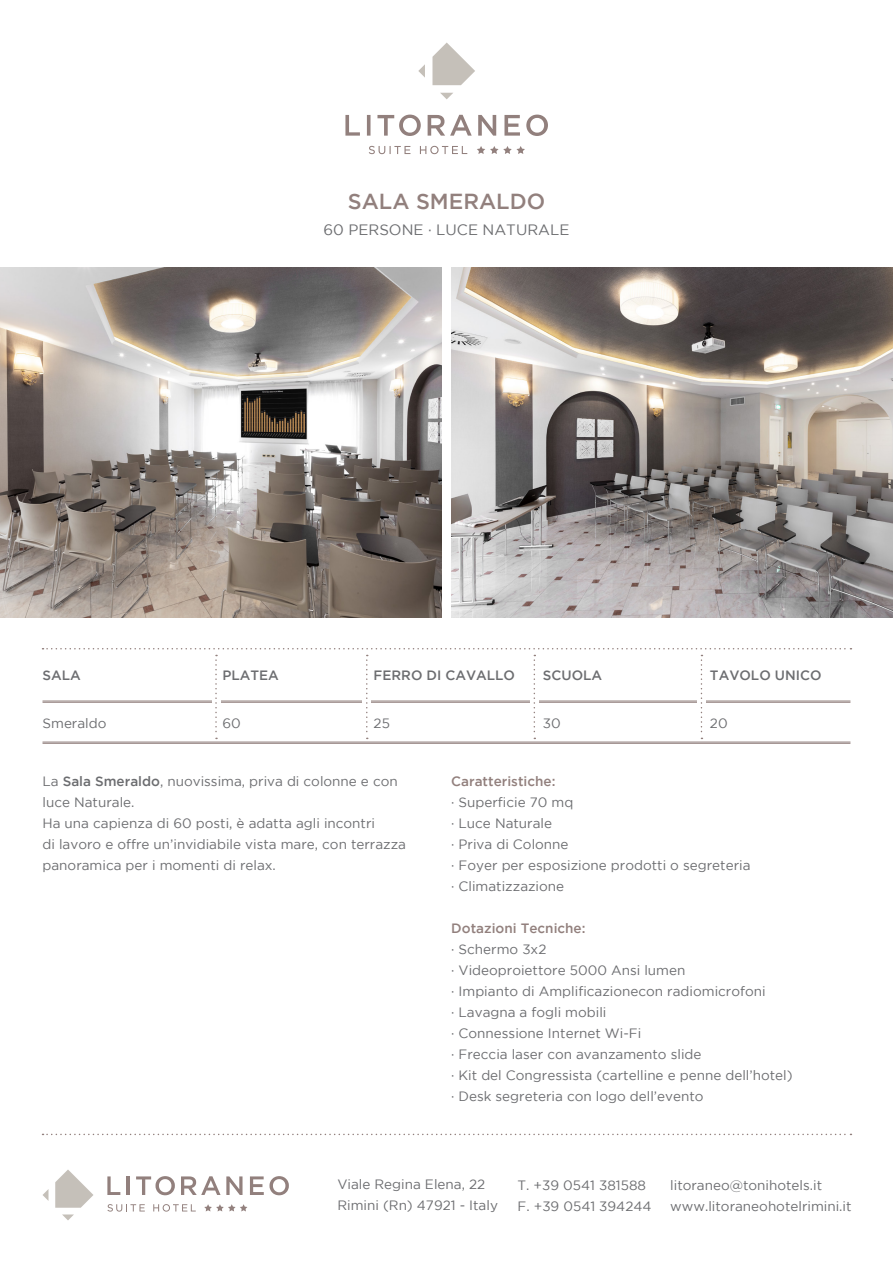
<style>
.page{position:relative;width:893px;height:1263px;background:#fff}
.page>*{position:absolute;margin:0;border:0;box-sizing:border-box;transform-origin:0 0}
.t1{font:500 21.75px "Gotham";color:#92807d}
.t2{font:15px "Gotham";color:#6c6d70}
.t3{font:13.5px/21px "Gotham";color:#6c6d70}
.t4{font:500 13.5px "Gotham";color:#6c6d70}
.t5{font:500 13.5px "Gotham";color:#92807d}
.s1{font-weight:500}
</style>
<div class="page">
<svg style="left:43px;top:648px;width:808px;height:1px"></svg>
<svg style="left:43px;top:1134px;width:808px;height:1px"></svg>
<hr style="left:43px;top:701px;width:807px;height:1px;background:#92807d">
<hr style="left:43px;top:702px;width:807px;height:1px;background:#92807d">
<hr style="left:43px;top:742px;width:807px;height:1px;background:#92807d">
<hr style="left:43px;top:743px;width:807px;height:1px;background:#92807d">
<div style="left:212px;top:654px;width:8px;height:84px;background:#fff"></div>
<svg style="left:215px;top:655px;width:2px;height:84px"></svg>
<div style="left:363px;top:654px;width:8px;height:84px;background:#fff"></div>
<svg style="left:366px;top:655px;width:2px;height:84px"></svg>
<div style="left:530px;top:654px;width:9px;height:84px;background:#fff"></div>
<svg style="left:534px;top:655px;width:1px;height:84px"></svg>
<div style="left:697px;top:654px;width:9px;height:84px;background:#fff"></div>
<svg style="left:701px;top:655px;width:1px;height:84px"></svg>
<svg style="left:345px;top:115px;width:15px;height:21px"></svg>
<hr style="left:367px;top:115px;width:3px;height:21px;background:#92807d">
<svg style="left:377px;top:115px;width:44px;height:21px"></svg>
<svg style="left:428px;top:115px;width:44px;height:21px"></svg>
<svg style="left:478px;top:115px;width:18px;height:21px"></svg>
<svg style="left:504px;top:115px;width:16px;height:21px"></svg>
<svg style="left:526px;top:115px;width:22px;height:21px"></svg>
<svg style="left:369px;top:146px;width:41px;height:8px"></svg>
<svg style="left:420px;top:146px;width:47px;height:8px"></svg>
<svg style="left:432px;top:43px;width:43px;height:42px"></svg>
<svg style="left:418px;top:64px;width:7px;height:14px"></svg>
<svg style="left:440px;top:93px;width:13px;height:6px"></svg>
<svg style="left:477px;top:146px;width:48px;height:8px"></svg>
<svg style="left:107px;top:1176px;width:13px;height:19px"></svg>
<hr style="left:127px;top:1176px;width:3px;height:19px;background:#92807d">
<svg style="left:136px;top:1176px;width:39px;height:19px"></svg>
<svg style="left:181px;top:1176px;width:62px;height:19px"></svg>
<svg style="left:250px;top:1176px;width:39px;height:19px"></svg>
<svg style="left:55px;top:1170px;width:38px;height:38px"></svg>
<svg style="left:43px;top:1190px;width:5px;height:10px"></svg>
<svg style="left:62px;top:1214px;width:12px;height:6px"></svg>
<svg style="left:107px;top:1204px;width:38px;height:7px"></svg>
<svg style="left:153px;top:1204px;width:43px;height:7px"></svg>
<svg style="left:204px;top:1204px;width:43px;height:7px"></svg>
<img style="left:0;top:267px;width:441px;height:350px">
<img style="left:452px;top:267px;width:441px;height:350px">
<p class="t1" style="left:348px;top:189px;width:199px">SALA SMERALDO</p>
<p class="t2" style="left:324px;top:221px;width:247px">60 PERSONE · LUCE NATURALE</p>
<p class="t4" style="left:43px;top:668px;width:40px">SALA</p>
<p class="t3" style="left:43px;top:712px;width:65px">Smeraldo</p>
<p class="t4" style="left:222px;top:668px;width:58px">PLATEA</p>
<p class="t3" style="left:222px;top:712px;width:20px">60</p>
<p class="t4" style="left:374px;top:668px;width:143px">FERRO DI CAVALLO</p>
<p class="t3" style="left:374px;top:712px;width:18px">25</p>
<p class="t4" style="left:543px;top:668px;width:61px">SCUOLA</p>
<p class="t3" style="left:543px;top:712px;width:19px">30</p>
<p class="t4" style="left:710px;top:668px;width:113px">TAVOLO UNICO</p>
<p class="t3" style="left:710px;top:712px;width:19px">20</p>
<p class="t3" style="left:43px;top:770px;width:357px">La <span class="s1">Sala Smeraldo</span>, nuovissima, priva di colonne e con luce Naturale.</p>
<p class="t3" style="left:43px;top:812px;width:334px">Ha una capienza di 60 posti, è adatta agli incontri</p>
<p class="t3" style="left:43px;top:833px;width:365px">di lavoro e offre un’invidiabile vista mare, con terrazza panoramica per i momenti di relax.</p>
<p class="t5" style="left:451px;top:773px;width:106px">Caratteristiche:</p>
<p class="t3" style="left:451px;top:791px;width:124px">· Superficie 70 mq</p>
<p class="t3" style="left:451px;top:812px;width:102px">· Luce Naturale</p>
<p class="t3" style="left:451px;top:833px;width:119px">· Priva di Colonne</p>
<p class="t3" style="left:451px;top:854px;width:301px">· Foyer per esposizione prodotti o segreteria</p>
<p class="t3" style="left:451px;top:875px;width:114px">· Climatizzazione</p>
<p class="t5" style="left:451px;top:920px;width:136px">Dotazioni Tecniche:</p>
<p class="t3" style="left:451px;top:938px;width:97px">· Schermo 3x2</p>
<p class="t3" style="left:451px;top:959px;width:236px">· Videoproiettore 5000 Ansi lumen</p>
<p class="t3" style="left:451px;top:980px;width:316px">· Impianto di Amplificazionecon radiomicrofoni</p>
<p class="t3" style="left:451px;top:1001px;width:157px">· Lavagna a fogli mobili</p>
<p class="t3" style="left:451px;top:1022px;width:192px">· Connessione Internet Wi-Fi</p>
<p class="t3" style="left:451px;top:1043px;width:252px">· Freccia laser con avanzamento slide</p>
<p class="t3" style="left:451px;top:1064px;width:343px">· Kit del Congressista (cartelline e penne dell’hotel)</p>
<p class="t3" style="left:451px;top:1085px;width:254px">· Desk segreteria con logo dell’evento</p>
<p class="t3" style="left:337px;top:1173px;width:149px">Viale Regina Elena, 22</p>
<p class="t3" style="left:337px;top:1194px;width:162px">Rimini (Rn) 47921 - Italy</p>
<p class="t3" style="left:517px;top:1174px;width:130px">T. +39 0541 381588</p>
<p class="t3" style="left:517px;top:1195px;width:136px">F. +39 0541 394244</p>
<p class="t3" style="left:670px;top:1174px;width:153px">litoraneo@tonihotels.it</p>
<p class="t3" style="left:670px;top:1195px;width:183px">www.litoraneohotelrimini.it</p>
</div>
